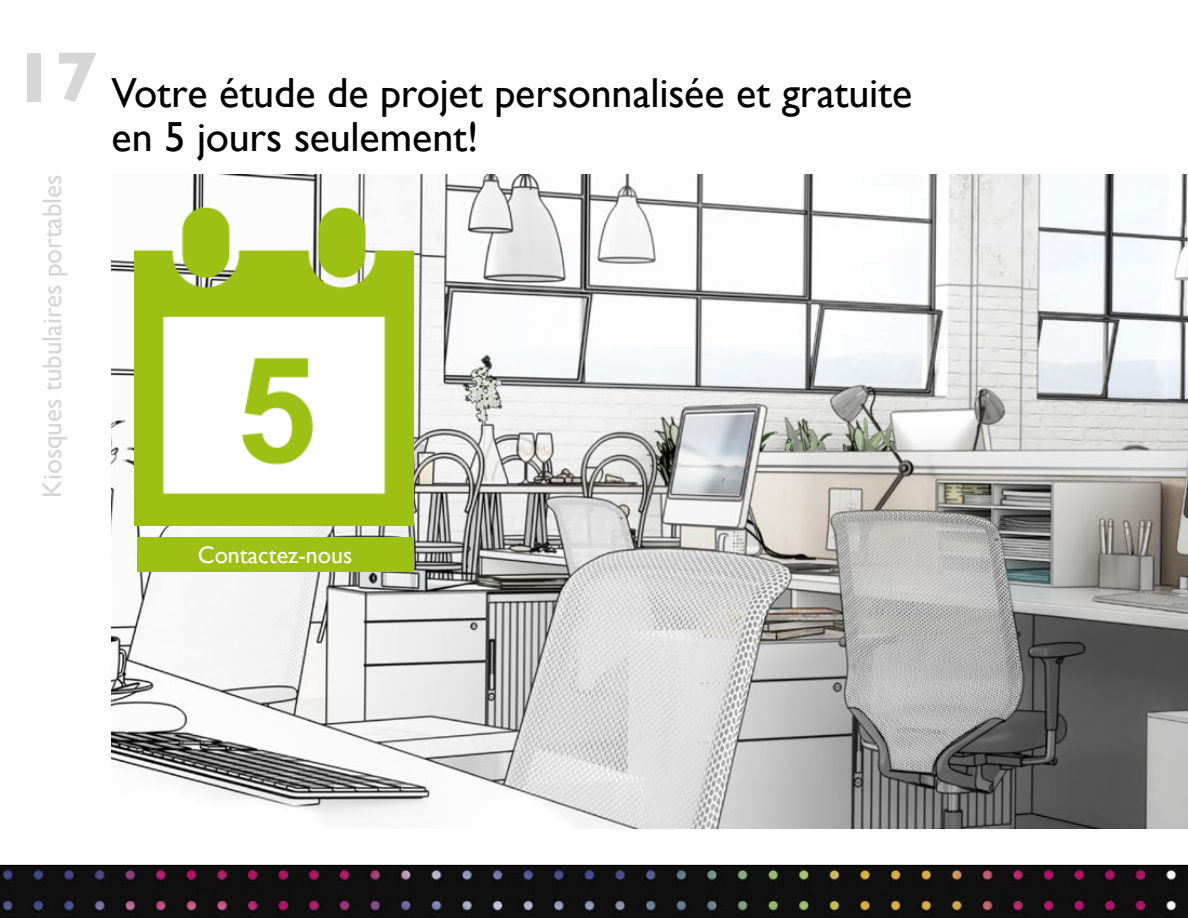
<style>
.page{position:relative;width:1188px;height:918px;background:#fff}
.page>*{position:absolute;margin:0;border:0;box-sizing:border-box;transform-origin:0 0}
.t1{font:700 72px "Gill Sans";color:#d6d6d6}
.t2{font:42px/43.5px "Gill Sans";letter-spacing:-.005em;color:#000}
.t3{font:27px "Gill Sans";color:#d6d6d6}
.t4{font:24px "Gill Sans";color:#fff}
</style>
<div class="page">
<svg style="left:0;top:865px;width:1188px;height:53px;background:#1a1618"></svg>
<img style="left:111px;top:175px;width:1077px;height:654px">
<img style="left:134px;top:188px;width:279px;height:337px">
<div style="left:137px;top:537px;width:276px;height:35px;background:#9cc014"></div>
<h1 class="t1" style="left:13px;top:20px;width:87px">17</h1>
<p class="t3" style="left:36px;top:498px;width:325px;rotate:-90deg">Kiosques tubulaires portables</p>
<p class="t2" style="left:111px;top:71px;width:802px">Votre étude de projet personnalisée et gratuite en 5 jours seulement!</p>
<p class="t4" style="left:198px;top:541px;width:156px">Contactez-nous</p>
</div>
